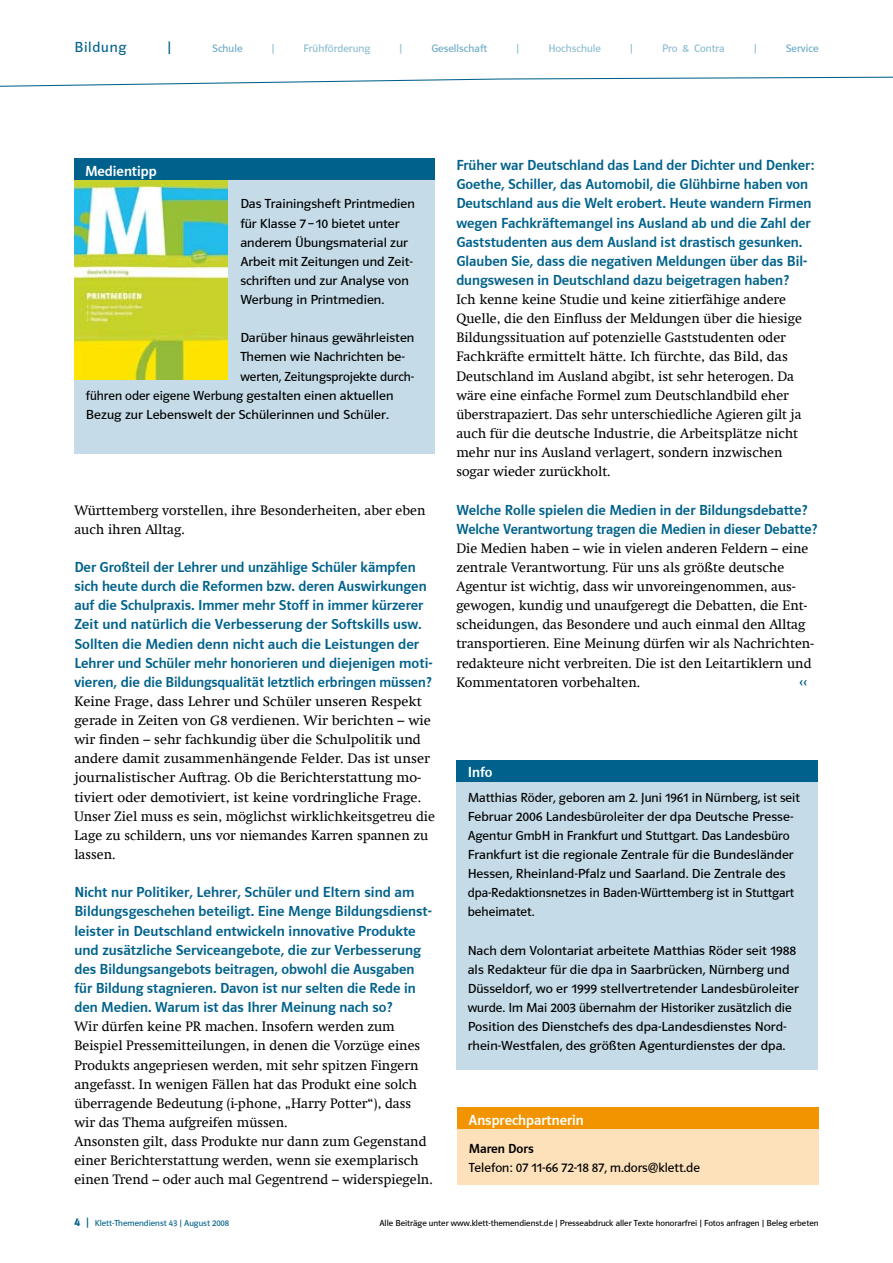
<style>
.page{position:relative;width:893px;height:1263px;background:#fff}
.page>*{position:absolute;margin:0;border:0;box-sizing:border-box;transform-origin:0 0}
.t1{font:15px/19.2px "Polo 22 K Krftg";color:#00628c}
.t2{font:15px "Polo 22 K Krftg";color:#fff}
.t3{font:15px "Polo 22 K Buch";letter-spacing:.05em;color:#00628c}
.t4{font:13.5px/19.2px "Klett Swift";color:#000}
.t5{font:13.5px/19.2px "Polo 22 K Buch";letter-spacing:.005em;color:#000;scale:1.04 1}
.t6{font:13.5px/19.2px "Polo 22 K Buch";letter-spacing:.005em;color:#000}
.t7{font:13.5px "Polo 22 K Krftg";color:#000}
.t8{font:11.25px "Polo 22 K Buch";color:#8abbd1}
.t9{font:11.25px "Polo 22 K Buch";color:#6aaac5}
.t10{font:9px "Polo 22 K Buch";color:#000}
.t11{font:9px "Polo 22 K Buch";color:#00628c}
.s1{font-family:"Polo 22 K Hfett";font-size:12px}
.s2{font-size:12px}
</style>
<div class="page">
<div style="left:74px;top:177px;width:361px;height:277px;background:#c5dce8"></div>
<img style="left:75px;top:180px;width:153px;height:199px">
<svg style="left:0;top:76px;width:893px;height:11px"></svg>
<div style="left:74px;top:159px;width:361px;height:21px;background:#00628c"></div>
<div style="left:457px;top:1121px;width:362px;height:63px;background:#fde1bb"></div>
<div style="left:457px;top:1108px;width:362px;height:21px;background:#f29400"></div>
<div style="left:456px;top:778px;width:362px;height:291px;background:#c5dce8"></div>
<div style="left:456px;top:760px;width:362px;height:21px;background:#00628c"></div>
<p class="t3" style="left:74px;top:39px;width:53px">Bildung</p>
<p class="t3" style="left:167px;top:39px;width:6px">|</p>
<p class="t9" style="left:212px;top:42px;width:32px">Schule</p>
<p class="t8" style="left:271px;top:42px;width:5px">|</p>
<p class="t8" style="left:304px;top:42px;width:68px">Frühförderung</p>
<p class="t8" style="left:399px;top:42px;width:5px">|</p>
<p class="t9" style="left:431px;top:42px;width:57px">Gesellschaft</p>
<p class="t8" style="left:516px;top:42px;width:5px">|</p>
<p class="t8" style="left:548px;top:42px;width:54px">Hochschule</p>
<p class="t8" style="left:630px;top:42px;width:5px">|</p>
<p class="t8" style="left:662px;top:42px;width:64px">Pro &amp; Contra</p>
<p class="t8" style="left:754px;top:42px;width:5px">|</p>
<p class="t9" style="left:786px;top:42px;width:34px">Service</p>
<p class="t2" style="left:85px;top:163px;width:73px">Medientipp</p>
<p class="t5" style="left:240px;top:194px;width:169px">Das Trainingsheft Printmedien für Klasse 7 – 10 bietet unter anderem Übungsmaterial zur<br>Arbeit mit Zeitungen und Zeit&shy;schriften und zur Analyse von<br>Werbung in Printmedien.</p>
<p class="t5" style="left:240px;top:328px;width:169px">Darüber hinaus gewährleisten</p>
<p class="t5" style="left:240px;top:347px;width:160px">Themen wie Nachrichten be-</p>
<p class="t6" style="left:240px;top:367px;width:175px">werten, Zeitungsprojekte durch-</p>
<p class="t6" style="left:86px;top:386px;width:309px">führen oder eigene Werbung gestalten einen aktuellen</p>
<p class="t5" style="left:86px;top:405px;width:293px">Bezug zur Lebenswelt der Schülerinnen und Schüler.</p>
<p class="t4" style="left:74px;top:500px;width:353px">Württemberg vorstellen, ihre Besonderheiten, aber eben auch ihren Alltag.</p>
<p class="t1" style="left:74px;top:557px;width:359px">Der Großteil der Lehrer und unzählige Schüler kämpfen sich heute durch die Reformen bzw. deren Auswirkungen auf die Schulpraxis. Immer mehr Stoff in immer kürzerer Zeit und natürlich die Verbesserung der Softskills usw.<br>Sollten die Medien denn nicht auch die Leistungen der Lehrer und Schüler mehr honorieren und diejenigen moti&shy;vieren, die die Bildungsqualität letztlich erbringen müssen?</p>
<p class="t4" style="left:74px;top:692px;width:362px">Keine Frage, dass Lehrer und Schüler unseren Respekt gerade in Zeiten von G8 verdienen. Wir berichten – wie wir finden – sehr fachkundig über die Schulpolitik und andere damit zusammenhängende Felder. Das ist unser journalistischer Auftrag. Ob die Berichterstattung mo&shy;tiviert oder demotiviert, ist keine vordringliche Frage.<br>Unser Ziel muss es sein, möglichst wirklichkeitsgetreu die Lage zu schildern, uns vor niemandes Karren spannen zu lassen.</p>
<p class="t1" style="left:74px;top:883px;width:359px">Nicht nur Politiker, Lehrer, Schüler und Eltern sind am Bildungsgeschehen beteiligt. Eine Menge Bildungsdienst&shy;leister in Deutschland entwickeln innovative Produkte und zusätzliche Serviceangebote, die zur Verbesserung des Bildungsangebots beitragen, obwohl die Ausgaben für Bildung stagnieren. Davon ist nur selten die Rede in den Medien. Warum ist das Ihrer Meinung nach so?</p>
<p class="t4" style="left:74px;top:1017px;width:360px">Wir dürfen keine PR machen. Insofern werden zum Beispiel Pressemitteilungen, in denen die Vorzüge eines Produkts angepriesen werden, mit sehr spitzen Fingern angefasst. In wenigen Fällen hat das Produkt eine solch überragende Bedeutung (i-phone, „Harry Potter“), dass wir das Thema aufgreifen müssen.<br>Ansonsten gilt, dass Produkte nur dann zum Gegenstand einer Berichterstattung werden, wenn sie exemplarisch einen Trend – oder auch mal Gegentrend – widerspiegeln.</p>
<p class="t1" style="left:456px;top:156px;width:359px">Früher war Deutschland das Land der Dichter und Denker:<br>Goethe, Schiller, das Automobil, die Glühbirne haben von Deutschland aus die Welt erobert. Heute wandern Firmen wegen Fachkräftemangel ins Ausland ab und die Zahl der Gaststudenten aus dem Ausland ist drastisch gesunken.<br>Glauben Sie, dass die negativen Meldungen über das Bil&shy;dungswesen in Deutschland dazu beigetragen haben?</p>
<p class="t4" style="left:456px;top:290px;width:347px">Ich kenne keine Studie und keine zitierfähige andere Quelle, die den Einfluss der Meldungen über die hiesige Bildungssituation auf potenzielle Gaststudenten oder Fachkräfte ermittelt hätte. Ich fürchte, das Bild, das Deutschland im Ausland abgibt, ist sehr heterogen. Da wäre eine einfache Formel zum Deutschlandbild eher überstrapaziert. Das sehr unterschiedliche Agieren gilt ja auch für die deutsche Industrie, die Arbeitsplätze nicht mehr nur ins Ausland verlagert, sondern inzwischen sogar wieder zurückholt.</p>
<p class="t1" style="left:456px;top:500px;width:362px">Welche Rolle spielen die Medien in der Bildungsdebatte?<br>Welche Verantwortung tragen die Medien in dieser Debatte?</p>
<p class="t4" style="left:456px;top:539px;width:359px">Die Medien haben – wie in vielen anderen Feldern – eine zentrale Verantwortung. Für uns als größte deutsche Agentur ist wichtig, dass wir unvoreingenommen, aus&shy;gewogen, kundig und unaufgeregt die Debatten, die Ent&shy;scheidungen, das Besondere und auch einmal den Alltag transportieren. Eine Meinung dürfen wir als Nachrichten&shy;redakteure nicht verbreiten. Die ist den Leitartiklern und Kommentatoren vorbehalten.</p>
<p class="t1" style="left:799px;top:672px;width:10px">‹‹</p>
<p class="t2" style="left:468px;top:764px;width:26px">Info</p>
<p class="t6" style="left:468px;top:788px;width:334px">Matthias Röder, geboren am 2. Juni 1961 in Nürnberg, ist seit Februar 2006 Landesbüroleiter der dpa Deutsche Presse-Agentur GmbH in Frankfurt und Stuttgart. Das Landesbüro Frankfurt ist die regionale Zentrale für die Bundesländer Hessen, Rheinland-Pfalz und Saarland. Die Zentrale des dpa-Redaktionsnetzes in Baden-Württemberg ist in Stuttgart beheimatet.</p>
<p class="t5" style="left:468px;top:941px;width:320px">Nach dem Volontariat arbeitete Matthias Röder seit 1988 als Redakteur für die dpa in Saarbrücken, Nürnberg und Düsseldorf, wo er 1999 stellvertretender Landesbüroleiter wurde. Im Mai 2003 übernahm der Historiker zusätzlich die Position des Dienstchefs des dpa-Landesdienstes Nord&shy;rhein-Westfalen, des größten Agenturdienstes der dpa.</p>
<p class="t2" style="left:469px;top:1112px;width:117px">Ansprechpartnerin</p>
<p class="t7" style="left:469px;top:1141px;width:66px">Maren Dors</p>
<p class="t6" style="left:469px;top:1158px;width:233px">Telefon: 07 11-66 72-18 87, m.dors@klett.de</p>
<p class="t11" style="left:74px;top:1218px;width:156px"><span class="s1">4</span> <span class="s2">|</span> Klett-Themendienst 43 | August 2008</p>
<p class="t10" style="left:379px;top:1218px;width:441px">Alle Beiträge unter www.klett-themendienst.de | Presseabdruck aller Texte honorarfrei | Fotos anfragen | Beleg erbeten</p>
</div>
